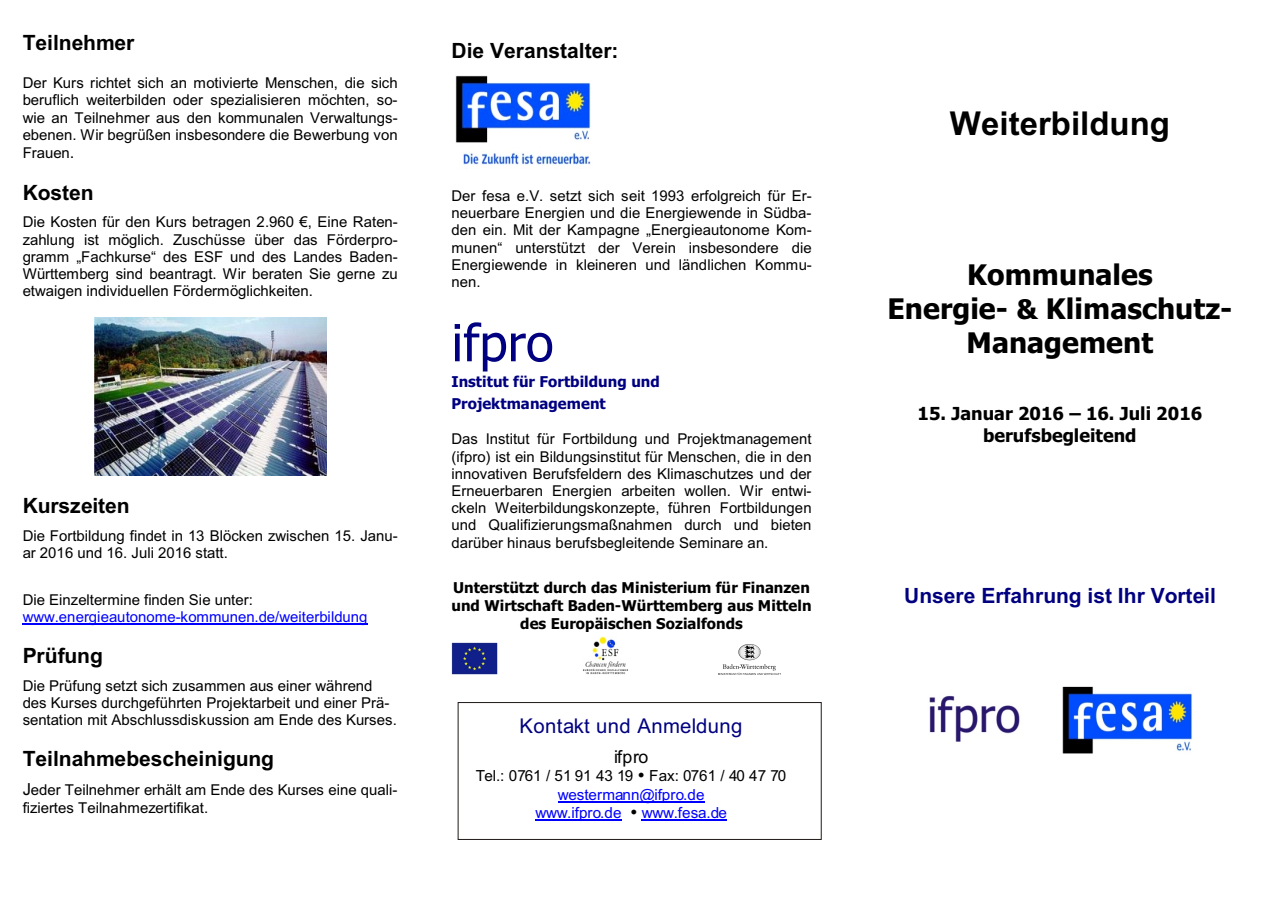
<style>
.page{position:relative;width:1272px;height:902px;background:#fff}
.page>*{position:absolute;margin:0;border:0;box-sizing:border-box;transform-origin:0 0}
.t1{font:50.85px "Tahoma";color:#000080}
.t2{font:700 32.85px "Arial";color:#000}
.t3{font:700 28.35px/34.3px "Tahoma";letter-spacing:.005em;color:#000;text-align:center}
.t4{font:700 21px "Arial";letter-spacing:-.005em;color:#000}
.t5{font:700 21px "Arial";letter-spacing:-.005em;color:#000080}
.t6{font:20.4px "Arial";letter-spacing:.02em;color:#000080}
.t7{font:700 18px/21.8px "Tahoma";color:#000;text-align:center}
.t8{font:17.85px "Arial";letter-spacing:-.005em;color:#000}
.t9{font:15.3px/18.5px "Arial";color:#00f;text-align:center}
.t10{font:15px/17.2px "Arial";letter-spacing:-.005em;color:#000}
.t11{font:15px "Arial";letter-spacing:-.005em;color:#00f}
.t12{font:14.85px/17.2px "Arial";color:#000;text-align:justify}
.t13{font:700 14.85px/18px "Tahoma";color:#000;text-align:center}
.t14{font:700 14.85px/22.5px "Tahoma";color:#000080}
.s1{font-size:16.5px}
.s2{color:#000}
.s3{font-size:27px}
</style>
<div class="page">
<div style="left:458px;top:702px;width:363px;height:137px;border:1px solid #1f1a17"></div>
<img style="left:94px;top:317px;width:232px;height:158px">
<hr style="left:23px;top:623px;width:345px;height:1px;background:#00f">
<img style="left:929px;top:695px;width:91px;height:46px">
<img style="left:1062px;top:686px;width:130px;height:68px">
<img style="left:455px;top:75px;width:136px;height:94px">
<img style="left:452px;top:642px;width:45px;height:32px">
<img style="left:583px;top:637px;width:45px;height:37px">
<img style="left:718px;top:644px;width:63px;height:30px">
<hr style="left:558px;top:801px;width:147px;height:1px;background:#00f">
<hr style="left:535px;top:819px;width:87px;height:1px;background:#00f">
<hr style="left:642px;top:819px;width:85px;height:1px;background:#00f">
<h3 class="t4" style="left:23px;top:35px;width:113px">Teilnehmer</h3>
<p class="t10" style="left:23px;top:75px;width:377px;text-align:justify">Der Kurs richtet sich an motivierte Menschen, die sich beruflich weiterbilden oder spezialisieren möchten, so&shy;wie an Teilnehmer aus den kommunalen Verwaltungs&shy;ebenen. Wir begrüßen insbesondere die Bewerbung von</p>
<p class="t10" style="left:23px;top:146px;width:53px">Frauen<span class="s1">.</span></p>
<h3 class="t4" style="left:23px;top:184px;width:73px">Kosten</h3>
<p class="t10" style="left:23px;top:215px;width:377px;text-align:justify">Die Kosten für den Kurs betragen 2.960 €, Eine Raten&shy;zahlung ist möglich. Zuschüsse über das Förderpro&shy;gramm „Fachkurse“ des ESF und des Landes Baden-Württemberg sind beantragt. Wir beraten Sie gerne zu etwaigen individuellen Fördermöglichkeiten.</p>
<h3 class="t4" style="left:23px;top:497px;width:109px">Kurszeiten</h3>
<p class="t10" style="left:23px;top:528px;width:377px">Die Fortbildung findet in 13 Blöcken zwischen 15. Janu&shy;ar 2016 und 16. Juli 2016 statt.</p>
<p class="t10" style="left:23px;top:592px;width:232px">Die Einzeltermine finden Sie unter:</p>
<p class="t11" style="left:23px;top:611px;width:346px">www.energieautonome-kommunen.de/weiterbildung</p>
<h3 class="t4" style="left:23px;top:647px;width:82px">Prüfung</h3>
<p class="t10" style="left:23px;top:678px;width:376px">Die Prüfung setzt sich zusammen aus einer während des Kurses durchgeführten Projektarbeit und einer Prä&shy;sentation mit Abschlussdiskussion am Ende des Kurses.</p>
<h3 class="t4" style="left:23px;top:750px;width:253px">Teilnahmebescheinigung</h3>
<p class="t10" style="left:23px;top:782px;width:376px"><span class="s1">J</span>eder Teilnehmer erhält am Ende des Kurses eine quali&shy;fiziertes Teilnahmezertifikat.</p>
<h3 class="t4" style="left:452px;top:43px;width:169px">Die Veranstalter:</h3>
<p class="t12" style="left:452px;top:188px;width:362px">Der fesa e.V. setzt sich seit 1993 erfolgreich für Er&shy;neuerbare Energien und die Energiewende in Südba&shy;den ein. Mit der Kampagne „Energieautonome Kom&shy;munen“ unterstützt der Verein insbesondere die Energiewende in kleineren und ländlichen Kommu&shy;nen.</p>
<h1 class="t1" style="left:452px;top:322px;width:104px">ifpro</h1>
<p class="t14" style="left:452px;top:371px;width:210px">Institut für Fortbildung und<br>Projektmanagement</p>
<p class="t12" style="left:452px;top:432px;width:362px">Das Institut für Fortbildung und Projektmanagement (ifpro) ist ein Bildungsinstitut für Menschen, die in den innovativen Berufsfeldern des Klimaschutzes und der Erneuerbaren Energien arbeiten wollen. Wir entwi&shy;ckeln Weiterbildungskonzepte, führen Fortbildungen und Qualifizierungsmaßnahmen durch und bieten darüber hinaus berufsbegleitende Seminare an.</p>
<p class="t13" style="left:452px;top:580px;width:362px">Unterstützt durch das Ministerium für Finanzen und Wirtschaft Baden-Württemberg aus Mitteln des Europäischen Sozialfonds</p>
<h3 class="t6" style="left:519px;top:717px;width:224px">Kontakt und Anmeldung</h3>
<p class="t8" style="left:614px;top:750px;width:36px">ifpro</p>
<p class="t9" style="left:476px;top:767px;width:312px"><span class="s2">Tel.: 0761 / 51 91 43 19</span> <span class="s2">• Fax: 0761 / 40 47 70 </span>westermann@ifpro.de<br>www.ifpro.de <span class="s2">•</span> www.fesa.de</p>
<h2 class="t2" style="left:950px;top:111px;width:221px">Weiterbildung</h2>
<h3 class="t3" style="left:888px;top:259px;width:346px">Kommunales<br>Energie- <span class="s3">&amp;</span> Klimaschutz-<br>Management</h3>
<p class="t7" style="left:918px;top:404px;width:286px">15. Januar 2016 – 16. Juli 2016 berufsbegleitend</p>
<h3 class="t5" style="left:904px;top:588px;width:313px">Unsere Erfahrung ist Ihr Vorteil</h3>
</div>
